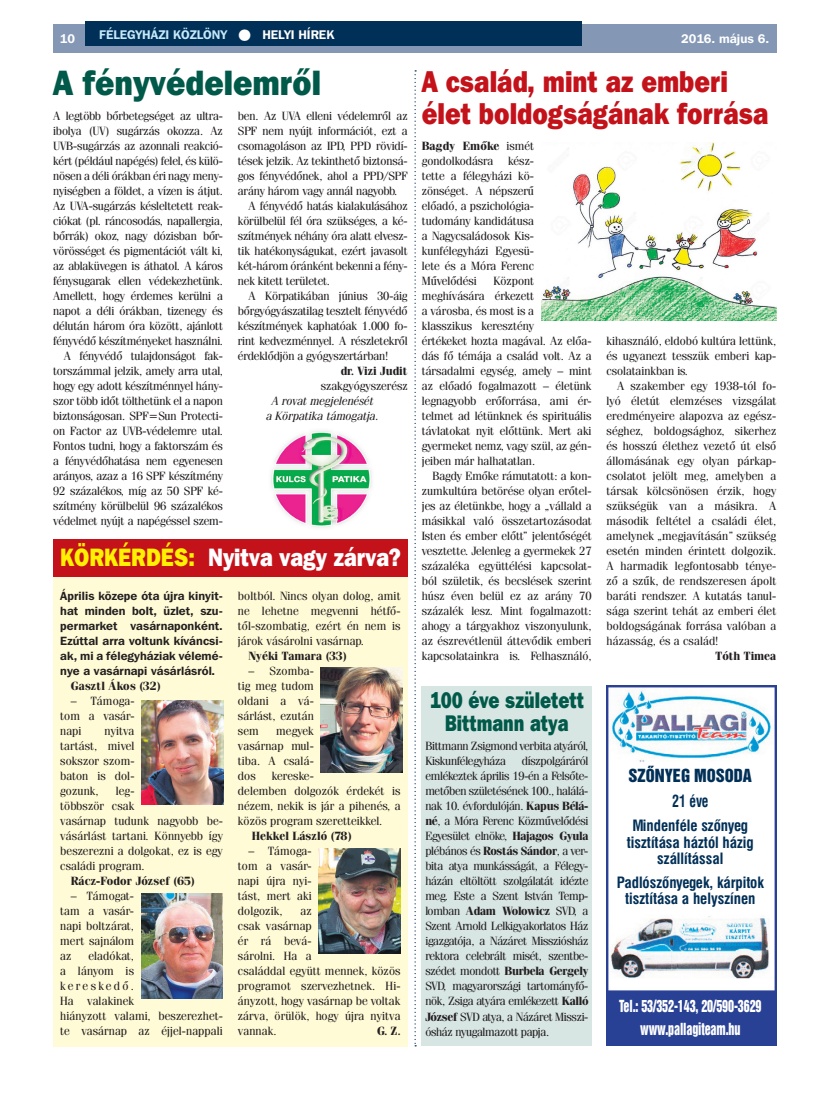
<style>
.page{position:relative;width:833px;height:1099px;background:#fff}
.page>*{position:absolute;margin:0;border:0;box-sizing:border-box;transform-origin:0 0}
.t1{font:35px "Franklin Gothic Hv PFL";color:#005949;scale:.9 1}
.t2{font:30px/32.5px "Franklin Gothic Hv PFL";color:#c4121a;scale:.85 1}
.t3{font:25px "Franklin Gothic Hv PFL";color:#fff;scale:.85 1}
.t4{font:22.5px/23.8px "Franklin Gothic Hv PFL";color:#005949;text-align:center;scale:.8 1}
.t5{font:16.5px "Switzerland Inserat";color:#002f57}
.t6{font:700 16.5px "Swiss 721 Cn PFL";color:#002f57;scale:.84 1}
.t7{font:700 15.25px/16.5px "Swiss 721 Cn PFL";color:#002f57;text-align:center}
.t8{font:15.25px/23.6px "Switzerland Inserat";letter-spacing:-.01em;color:#fff;text-align:center;scale:.79 1}
.t9{font:700 12.5px "Franklin Gothic PFL";color:#c6eafa}
.t10{font:700 12.5px "Franklin Gothic PFL";color:#fff}
.t11{font:11.88px/15px "Fenice PFL";letter-spacing:-.01em;color:#231f20;text-align:justify}
.t12{font:11.88px/15px "Fenice PFL";letter-spacing:.01em;color:#231f20}
.t13{font:700 11.88px/15px "Franklin Gothic PFL";letter-spacing:.005em;color:#231f20;text-align:justify}
.t14{font:700 11.88px "Fenice PFL";letter-spacing:.01em;color:#231f20}
.t15{font:italic 11.88px/15px "Fenice PFL";color:#231f20;text-align:center}
.s1{color:#fff}
.s2{color:#fff101}
.s3{font-weight:700}
</style>
<div class="page">
<div style="left:53px;top:25px;width:723px;height:28px;background:#8498b6"></div>
<div style="left:85px;top:21px;width:496px;height:25px;background:#002f57"></div>
<img style="left:271px;top:430px;width:101px;height:98px">
<div style="left:422px;top:686px;width:170px;height:359px;background:#d7e5e3"></div>
<svg style="left:414px;top:70px;width:2px;height:976px"></svg>
<img style="left:606px;top:686px;width:170px;height:359px">
<div style="left:53px;top:576px;width:354px;height:470px;background:#fffbd6"></div>
<div style="left:53px;top:539px;width:354px;height:37px;background:#c4121a"></div>
<img style="left:142px;top:700px;width:81px;height:104px">
<img style="left:141px;top:893px;width:82px;height:105px">
<img style="left:321px;top:667px;width:81px;height:105px">
<img style="left:319px;top:848px;width:81px;height:105px">
<img style="left:541px;top:142px;width:235px;height:179px">
<p class="t9" style="left:99px;top:26px;width:236px">FÉLEGYHÁZI KÖZLÖNY <span class="s1">● HELYI HÍREK</span></p>
<p class="t10" style="left:60px;top:31px;width:17px">10</p>
<h1 class="t1" style="left:53px;top:60px;width:299px">A fényvédelemről</h1>
<p class="t11" style="left:53px;top:108px;width:171px;text-align:right">A legtöbb bőrbetegséget az ultra&shy;ibolya (UV) sugárzás okozza. Az UVB-sugárzás az azonnali reakció&shy;kért (például napégés) felel, és külö&shy;nösen a déli órákban éri nagy men - nyiségben a földet, a vízen is átjut.<br>Az UVA-sugárzás késleltetett reak&shy;ciókat (pl. ráncosodás, napallergia, bőrrák) okoz, nagy dózisban bőr&shy;vörösséget és pigmentációt vált ki, az ablaküvegen is áthatol. A káros fénysugarak ellen védekezhetünk.<br>Amellett, hogy érdemes kerülni a napot a déli órákban, tizenegy és délután három óra között, ajánlott fényvédő készítményeket használni.<br>A fényvédő tulajdonságot fak&shy;torszámmal jelzik, amely arra utal, hogy egy adott készítménnyel hány&shy;szor több időt tölthetünk el a napon biztonságosan. SPF=Sun Protecti&shy;on Factor az UVB-védelemre utal.<br>Fontos tudni, hogy a faktorszám és a fényvédőhatása nem egyenesen arányos, azaz a 16 SPF készítmény 92 százalékos, míg az 50 SPF ké&shy;szítmény körülbelül 96 százalékos védelmet nyújt a napégéssel szem-</p>
<p class="t11" style="left:238px;top:108px;width:171px">ben. Az UVA elleni védelemről az</p>
<p class="t11" style="left:238px;top:123px;width:171px">SPF nem nyújt információt, ezt a</p>
<p class="t11" style="left:238px;top:138px;width:171px">csomagoláson az IPD, PPD rövidí-</p>
<p class="t11" style="left:238px;top:153px;width:171px">tések jelzik. Az tekinthető biztonsá-</p>
<p class="t11" style="left:238px;top:168px;width:171px">gos fényvédőnek, ahol a PPD/SPF</p>
<p class="t11" style="left:238px;top:183px;width:161px">arány három vagy annál nagyobb.</p>
<p class="t11" style="left:248px;top:198px;width:161px">A fényvédő hatás kialakulásához</p>
<p class="t11" style="left:238px;top:213px;width:171px">körülbelül fél óra szükséges, a ké-</p>
<p class="t11" style="left:238px;top:228px;width:171px">szítmények néhány óra alatt elvesz-</p>
<p class="t11" style="left:238px;top:243px;width:171px">tik hatékonyságukat, ezért javasolt</p>
<p class="t11" style="left:238px;top:258px;width:171px">két-három óránként bekenni a fény-</p>
<p class="t11" style="left:238px;top:273px;width:94px">nek kitett területet.</p>
<p class="t11" style="left:248px;top:288px;width:161px">A Körpatikában június 30-áig</p>
<p class="t11" style="left:238px;top:303px;width:171px">bőrgyógyászatilag tesztelt fényvédő</p>
<p class="t11" style="left:238px;top:318px;width:171px">készítmények kaphatóak 1.000 fo-</p>
<p class="t11" style="left:238px;top:333px;width:171px">rint kedvezménnyel. A részletekről</p>
<p class="t11" style="left:238px;top:348px;width:152px">érdeklődjön a gyógyszertárban!</p>
<p class="t14" style="left:341px;top:363px;width:68px">dr. Vizi Judit</p>
<p class="t11" style="left:321px;top:378px;width:88px">szakgyógyszerész</p>
<p class="t15" style="left:266px;top:393px;width:114px">A rovat megjelenését<br>a Körpatika támogatja.</p>
<h3 class="t3" style="left:60px;top:541px;width:402px"><span class="s2">KÖRKÉRDÉS:</span> Nyitva vagy zárva?</h3>
<p class="t13" style="left:60px;top:588px;width:164px">Április közepe óta újra kinyit&shy;hat minden bolt, üzlet, szu&shy;permarket vasárnaponként.<br>Ezúttal arra voltunk kíváncsi&shy;ak, mi a félegyháziak vélemé&shy;nye a vasárnapi vásárlásról.</p>
<p class="t14" style="left:71px;top:679px;width:91px">Gasztl Ákos (32)</p>
<p class="t11" style="left:60px;top:693px;width:76px;text-indent:11px">– Támoga&shy;tom a vasár&shy;napi</p>
<p class="t11" style="left:60px;top:723px;width:76px;text-indent:44px">nyitva tartást, mivel sokszor szom&shy;baton is dol&shy;gozunk,</p>
<p class="t12" style="left:60px;top:783px;width:164px;text-indent:55px">leg-<br>többször csak<br>vasárnap tudunk nagyobb be&shy;vásárlást tartani. Könnyebb így beszerezni a dolgokat, ez is egy családi program.</p>
<p class="t14" style="left:71px;top:874px;width:125px">Rácz-Fodor József (65)</p>
<p class="t11" style="left:60px;top:888px;width:75px;text-indent:11px">– Támogat&shy;tam a vasár&shy;napi boltzárat, mert sajnálom az</p>
<p class="t12" style="left:60px;top:948px;width:164px;text-indent:28px">eladókat,<br>a lányom is<br>kereskedő.<br>Ha valakinek<br>hiányzott valami, beszerezhet&shy;te vasárnap az éjjel-nappali</p>
<p class="t11" style="left:238px;top:588px;width:164px">boltból. Nincs olyan dolog, amit ne lehetne megvenni hétfő&shy;től-szombatig, ezért én nem is járok vásárolni vasárnap.</p>
<p class="t14" style="left:248px;top:648px;width:100px">Nyéki Tamara (33)</p>
<p class="t11" style="left:238px;top:663px;width:77px;text-indent:11px">– Szomba&shy;tig meg tudom oldani a vá&shy;sárlást, ezután sem</p>
<p class="t11" style="left:238px;top:723px;width:77px;text-indent:38px">megyek vasárnap mul&shy;tiba. A csalá&shy;dos</p>
<p class="t12" style="left:238px;top:768px;width:164px;text-indent:34px">kereske-<br>delemben dolgozók érdekét is nézem, nekik is jár a pihenés, a közös program szeretteikkel.</p>
<p class="t14" style="left:252px;top:828px;width:101px">Hekkel László (78)</p>
<p class="t11" style="left:238px;top:843px;width:75px;text-indent:11px">– Támoga&shy;tom a vasár&shy;napi újra nyi&shy;tást, mert aki dolgozik,</p>
<p class="t12" style="left:238px;top:903px;width:164px;text-indent:63px">az<br>csak vasárnap<br>ér rá bevá-<br>sárolni. Ha a<br>családdal együtt mennek, közös programot szervezhetnek. Hi&shy;ányzott, hogy vasárnap be voltak zárva, örülök, hogy újra nyitva vannak.</p>
<p class="t14" style="left:377px;top:1023px;width:25px">G. Z.</p>
<p class="t10" style="left:681px;top:31px;width:90px">2016. május 6.</p>
<h2 class="t2" style="left:422px;top:64px;width:409px">A család, mint az emberi élet boldogságának forrása</h2>
<p class="t11" style="left:422px;top:138px;width:114px"><span class="s3">Bagdy Emőke</span> ismét gondolkodásra kész&shy;tette a félegyházi kö&shy;zönséget. A népszerű előadó, a pszichológia&shy;tudomány kandidátusa a Nagycsaládosok Kis&shy;kunfélegyházi Egyesü&shy;lete és a Móra Ferenc Művelődési</p>
<p class="t11" style="left:422px;top:273px;width:171px;text-align:left;text-indent:72px">Központ meghívására érkezett<br>a városba, és most is a<br>klasszikus keresztény<br>értékeket hozta magával. Az előa&shy;dás fő témája a család volt. Az a társadalmi egység, amely – mint az előadó fogalmazott – életünk legnagyobb erőforrása, ami ér&shy;telmet ad létünknek és spirituális távlatokat nyit előttünk. Mert aki gyermeket nemz, vagy szül, az gén&shy;jeiben már halhatatlan.</p>
<p class="t11" style="left:422px;top:468px;width:171px;text-indent:11px">Bagdy Emőke rámutatott: a kon&shy;zumkultúra betörése olyan erőtel&shy;jes az életünkbe, hogy a „vállald a másikkal való összetartozásodat Isten és ember előtt” jelentőségét vesztette. Jelenleg a gyermekek 27 százaléka együttélési kapcsolat&shy;ból születik, és becslések szerint húsz éven belül ez az arány 70 százalék lesz. Mint fogalmazott: ahogy a tárgyakhoz viszonyulunk, az észrevétlenül áttevődik emberi kapcsolatainkra is. Felhasználó,</p>
<p class="t11" style="left:606px;top:333px;width:171px">kihasználó, eldobó kultúra lettünk, és ugyanezt tesszük emberi kap&shy;csolatainkban is.</p>
<p class="t11" style="left:606px;top:378px;width:171px;text-indent:11px">A szakember egy 1938-tól fo&shy;lyó életút elemzéses vizsgálat eredményeire alapozva az egész&shy;séghez, boldogsághoz, sikerhez és hosszú élethez vezető út első állomásának egy olyan párkap&shy;csolatot jelölt meg, amelyben a társak kölcsönösen érzik, hogy szükségük van a másikra. A második feltétel a családi élet, amelynek „megjavításán” szükség esetén minden érintett dolgozik.<br>A harmadik legfontosabb ténye&shy;ző a szűk, de rendszeresen ápolt baráti rendszer. A kutatás tanul&shy;sága szerint tehát az emberi élet boldogságának forrása valóban a házasság, és a család!</p>
<p class="t14" style="left:715px;top:648px;width:62px">Tóth Timea</p>
<h3 class="t4" style="left:430px;top:687px;width:194px">100 éve született<br>Bittmann atya</h3>
<p class="t11" style="left:425px;top:738px;width:164px">Bittmann Zsigmond verbita atyáról,<br>Kiskunfélegyháza</p>
<p class="t11" style="left:425px;top:753px;width:165px;text-indent:96px">díszpolgáráról emlékeztek április 19-én a Felsőte&shy;metőben születésének 100., halálá&shy;nak 10. évfordulóján. <span class="s3">Kapus Bélá&shy;né</span>, a Móra Ferenc Közművelődési Egyesület elnöke, <span class="s3">Hajagos Gyula </span>plébános és <span class="s3">Rostás Sándor</span>, a ver&shy;bita atya munkásságát, a Félegy&shy;házán eltöltött szolgálatát idézte meg. Este a Szent István Temp&shy;lomban <span class="s3">Adam Wolowicz</span> SVD, a Szent Arnold Lelkigyakorlatos Ház igazgatója, a Názáret Missziósház rektora celebrált misét, szentbe&shy;szédet mondott <span class="s3">Burbela Gergely </span>SVD, magyarországi tartományfő&shy;nök, Zsiga atyára emlékezett <span class="s3">Kalló József</span> SVD atya, a Názáret Misszi&shy;ósház nyugalmazott papja.</p>
<h3 class="t5" style="left:628px;top:765px;width:125px">SZŐNYEG MOSODA</h3>
<h3 class="t6" style="left:672px;top:791px;width:45px">21 éve</h3>
<p class="t7" style="left:627px;top:817px;width:128px">Mindenféle szőnyeg tisztítása háztól házig szállítással</p>
<p class="t7" style="left:616px;top:873px;width:149px">Padlószőnyegek, kárpitok tisztítása a helyszínen</p>
<p class="t8" style="left:619px;top:993px;width:182px">Tel.: 53/352-143, 20/590-3629 www.pallagiteam.hu</p>
</div>
